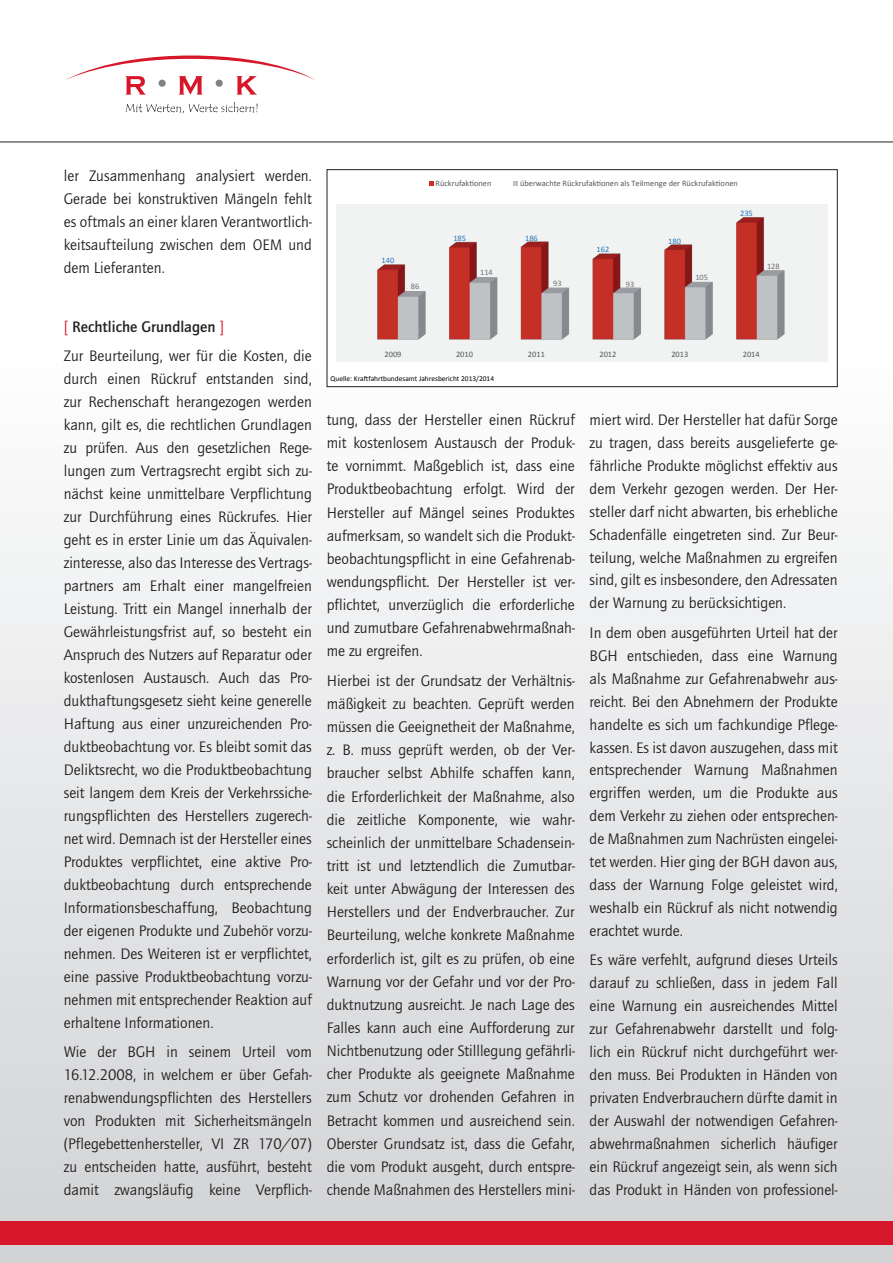
<style>
.page{position:relative;width:893px;height:1263px;background:#fff}
.page>*{position:absolute;margin:0;border:0;box-sizing:border-box;transform-origin:0 0}
.t1{font:15.75px/23px "Quay Itc T";color:#231f20;text-align:justify}
.t2{font:8.4px "Calibri";color:#55585b}
.t3{font:8.4px "Calibri";color:#2677bd}
.t4{font:8.4px "Calibri";color:#716f72}
.t5{font:7.35px "Calibri";color:#000}
.s1{color:#d71729}
.s2{font-weight:700}
</style>
<div class="page">
<div style="left:0;top:349px;width:893px;height:914px;background:linear-gradient(to bottom,#fdfefe,#d1d2d5)"></div>
<hr style="left:0;top:142px;width:893px;height:1px;background:#231f20">
<div style="left:0;top:1221px;width:893px;height:24px;background:#d71729"></div>
<svg style="left:329px;top:181px;width:507px;height:204px"></svg>
<div style="left:327px;top:169px;width:511px;height:218px;border:1px solid #231f20"></div>
<svg style="left:126px;top:102px;width:131px;height:11px"></svg>
<svg style="left:66px;top:56px;width:249px;height:39px"></svg>
<div style="left:159px;top:80px;width:7px;height:7px;background:#808285;border-radius:50%"></div>
<div style="left:216px;top:80px;width:7px;height:7px;background:#808285;border-radius:50%"></div>
<p class="t1" style="left:64px;top:165px;width:250px">ler Zusammenhang analysiert werden.<br>Gerade bei konstruktiven Mängeln fehlt es oftmals an einer klaren Verantwortlich&shy;keitsaufteilung zwischen dem OEM und dem Lieferanten.</p>
<p class="t1" style="left:64px;top:312px;width:250px;line-height:29.4px"><span class="s1">[</span> <span class="s2">Rechtliche Grundlagen</span> <span class="s1">]<br></span>Zur Beurteilung, wer für die Kosten, die</p>
<p class="t1" style="left:64px;top:367px;width:250px">durch einen Rückruf entstanden sind, zur Rechenschaft herangezogen werden kann, gilt es, die rechtlichen Grundlagen zu prüfen. Aus den gesetzlichen Rege&shy;lungen zum Vertragsrecht ergibt sich zu&shy;nächst keine unmittelbare Verpflichtung zur Durchführung eines Rückrufes. Hier geht es in erster Linie um das Äquivalen&shy;zinteresse, also das Interesse des Vertrags&shy;partners am Erhalt einer mangelfreien Leistung. Tritt ein Mangel innerhalb der Gewährleistungsfrist auf, so besteht ein Anspruch des Nutzers auf Reparatur oder kostenlosen Austausch. Auch das Pro&shy;dukthaftungsgesetz sieht keine generelle Haftung aus einer unzureichenden Pro&shy;duktbeobachtung vor. Es bleibt somit das Deliktsrecht, wo die Produktbeobachtung seit langem dem Kreis der Verkehrssiche&shy;rungspflichten des Herstellers zugerech&shy;net wird. Demnach ist der Hersteller eines Produktes verpflichtet, eine aktive Pro&shy;duktbeobachtung durch entsprechende Informationsbeschaffung, Beobachtung der eigenen Produkte und Zubehör vorzu&shy;nehmen. Des Weiteren ist er verpflichtet, eine passive Produktbeobachtung vorzu&shy;nehmen mit entsprechender Reaktion auf erhaltene Informationen.</p>
<p class="t1" style="left:64px;top:1040px;width:250px">Wie der BGH in seinem Urteil vom 16.12.2008, in welchem er über Gefah&shy;renabwendungspflichten des Herstellers von Produkten mit Sicherheitsmängeln (Pflegebettenhersteller, VI ZR 170/07) zu entscheiden hatte, ausführt, besteht damit zwangsläufig keine Verpflich-</p>
<p class="t2" style="left:436px;top:178px;width:57px">RückrufakBonen</p>
<p class="t2" style="left:520px;top:178px;width:219px">überwachte RückrufakBonen als Teilmenge der RückrufakBonen</p>
<p class="t3" style="left:382px;top:255px;width:14px">140</p>
<p class="t4" style="left:411px;top:281px;width:10px">86</p>
<p class="t3" style="left:453px;top:233px;width:14px">185</p>
<p class="t3" style="left:525px;top:232px;width:14px">186</p>
<p class="t4" style="left:480px;top:267px;width:14px">114</p>
<p class="t3" style="left:597px;top:244px;width:14px">162</p>
<p class="t4" style="left:553px;top:278px;width:10px">93</p>
<p class="t4" style="left:626px;top:279px;width:10px">93</p>
<p class="t3" style="left:668px;top:235px;width:14px">180</p>
<p class="t4" style="left:695px;top:272px;width:14px">105</p>
<p class="t3" style="left:740px;top:208px;width:14px">235</p>
<p class="t4" style="left:767px;top:261px;width:14px">128</p>
<p class="t2" style="left:385px;top:349px;width:18px">2009</p>
<p class="t2" style="left:456px;top:349px;width:18px">2010</p>
<p class="t2" style="left:528px;top:349px;width:18px">2011</p>
<p class="t2" style="left:599px;top:349px;width:18px">2012</p>
<p class="t2" style="left:671px;top:349px;width:18px">2013</p>
<p class="t2" style="left:743px;top:349px;width:18px">2014</p>
<p class="t5" style="left:330px;top:374px;width:165px">Quelle: KraFfahrtbundesamt Jahresbericht 2013/2014</p>
<p class="t1" style="left:327px;top:408px;width:250px">tung, dass der Hersteller einen Rückruf mit kostenlosem Austausch der Produk&shy;te vornimmt. Maßgeblich ist, dass eine Produktbeobachtung erfolgt. Wird der Hersteller auf Mängel seines Produktes aufmerksam, so wandelt sich die Produkt&shy;beobachtungspflicht in eine Gefahrenab&shy;wendungspflicht. Der Hersteller ist ver&shy;pflichtet, unverzüglich die erforderliche und zumutbare Gefahrenabwehrmaßnah&shy;me zu ergreifen.</p>
<p class="t1" style="left:327px;top:669px;width:250px">Hierbei ist der Grundsatz der Verhältnis&shy;mäßigkeit zu beachten. Geprüft werden müssen die Geeignetheit der Maßnahme, z. B. muss geprüft werden, ob der Ver&shy;braucher selbst Abhilfe schaffen kann, die Erforderlichkeit der Maßnahme, also die zeitliche Komponente, wie wahr&shy;scheinlich der unmittelbare Schadensein&shy;tritt ist und letztendlich die Zumutbar&shy;keit unter Abwägung der Interessen des Herstellers und der Endverbraucher. Zur Beurteilung, welche konkrete Maßnahme erforderlich ist, gilt es zu prüfen, ob eine Warnung vor der Gefahr und vor der Pro&shy;duktnutzung ausreicht. Je nach Lage des Falles kann auch eine Aufforderung zur Nichtbenutzung oder Stilllegung gefährli&shy;cher Produkte als geeignete Maßnahme zum Schutz vor drohenden Gefahren in Betracht kommen und ausreichend sein.<br>Oberster Grundsatz ist, dass die Gefahr, die vom Produkt ausgeht, durch entspre&shy;chende Maßnahmen des Herstellers mini-</p>
<p class="t1" style="left:590px;top:408px;width:250px">miert wird. Der Hersteller hat dafür Sorge zu tragen, dass bereits ausgelieferte ge&shy;fährliche Produkte möglichst effektiv aus dem Verkehr gezogen werden. Der Her&shy;steller darf nicht abwarten, bis erhebliche Schadenfälle eingetreten sind. Zur Beur&shy;teilung, welche Maßnahmen zu ergreifen sind, gilt es insbesondere, den Adressaten der Warnung zu berücksichtigen.</p>
<p class="t1" style="left:590px;top:621px;width:250px">In dem oben ausgeführten Urteil hat der BGH entschieden, dass eine Warnung als Maßnahme zur Gefahrenabwehr aus&shy;reicht. Bei den Abnehmern der Produkte handelte es sich um fachkundige Pflege&shy;kassen. Es ist davon auszugehen, dass mit entsprechender Warnung Maßnahmen ergriffen werden, um die Produkte aus dem Verkehr zu ziehen oder entsprechen&shy;de Maßnahmen zum Nachrüsten eingelei&shy;tet werden. Hier ging der BGH davon aus, dass der Warnung Folge geleistet wird, weshalb ein Rückruf als nicht notwendig erachtet wurde.</p>
<p class="t1" style="left:590px;top:948px;width:250px">Es wäre verfehlt, aufgrund dieses Urteils darauf zu schließen, dass in jedem Fall eine Warnung ein ausreichendes Mittel zur Gefahrenabwehr darstellt und folg&shy;lich ein Rückruf nicht durchgeführt wer&shy;den muss. Bei Produkten in Händen von privaten Endverbrauchern dürfte damit in der Auswahl der notwendigen Gefahren&shy;abwehrmaßnahmen sicherlich häufiger ein Rückruf angezeigt sein, als wenn sich das Produkt in Händen von professionel-</p>
</div>
